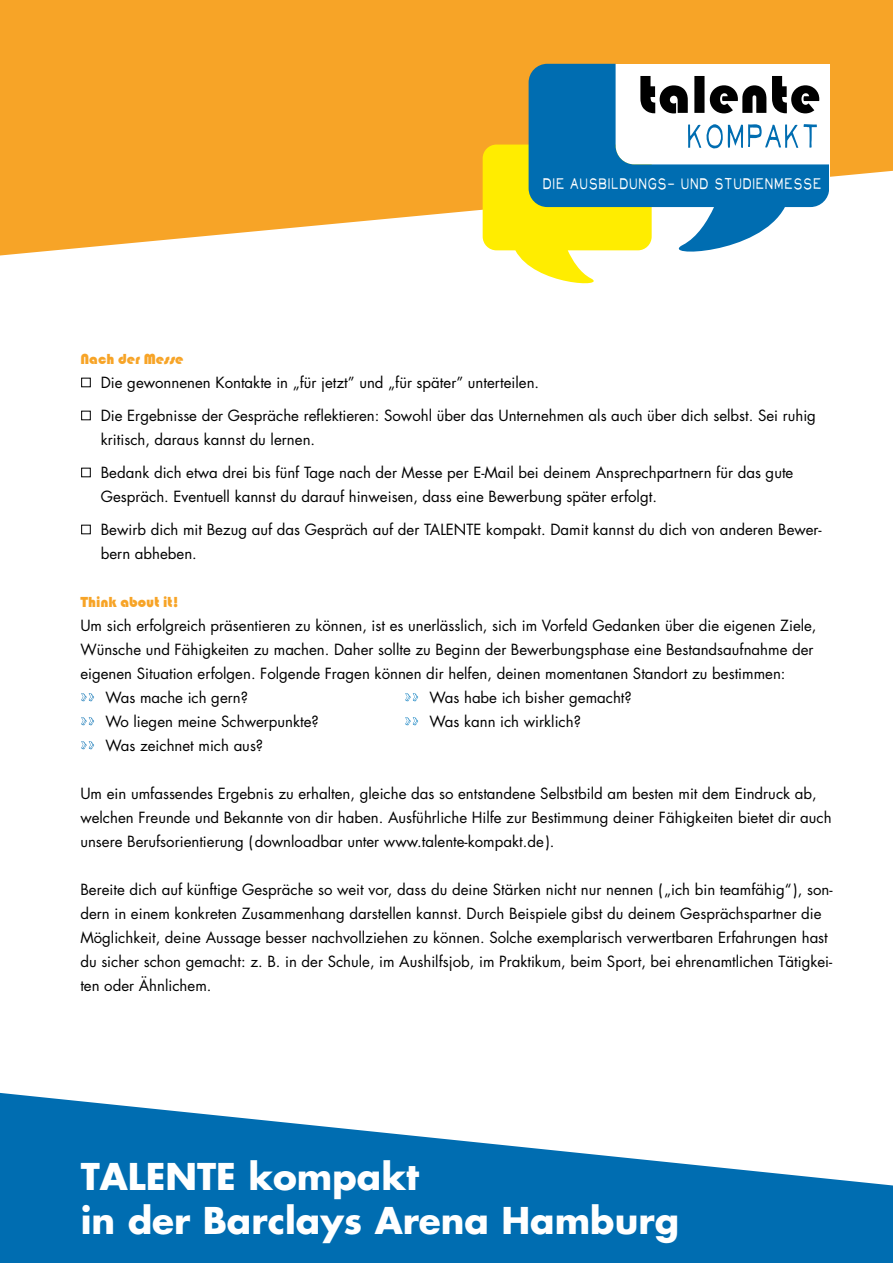
<style>
.page{position:relative;width:893px;height:1263px;background:#fff}
.page>*{position:absolute;margin:0;border:0;box-sizing:border-box;transform-origin:0 0}
.t1{font:700 35.85px/44px "Futura";color:#fff}
.t2{font:18.45px "Neo Retro Fill";color:#fff;scale:.7 1}
.t3{font:15px/24px "Futura";color:#000}
.t4{font:15px "Bauhaus 93";color:#f7a427}
.s1{font-family:"Neo Retro Draw";font-size:19.5px;color:#fff}
</style>
<div class="page">
<svg style="left:0;top:0;width:893px;height:255px;background:#f7ac3c"></svg>
<svg style="left:0;top:1093px;width:893px;height:170px;fill:#006db1"></svg>
<div style="left:81px;top:378px;width:10px;height:9px;border:1px solid #000"></div>
<div style="left:81px;top:411px;width:10px;height:9px;border:1px solid #000"></div>
<div style="left:81px;top:468px;width:10px;height:9px;border:1px solid #000"></div>
<div style="left:81px;top:525px;width:10px;height:9px;border:1px solid #000"></div>
<svg style="left:483px;top:145px;width:111px;height:139px"></svg>
<svg style="left:529px;top:64px;width:300px;height:194px"></svg>
<svg style="left:706px;top:124px;width:111px;height:24px"></svg>
<svg style="left:640px;top:76px;width:179px;height:37px"></svg>
<p class="t2" style="left:543px;top:174px;width:400px">DIE AUSBILDUNGS- UND STUDIENMESSE</p>
<p class="t4" style="left:80px;top:350px;width:105px">Nach der Messe</p>
<p class="t3" style="left:101px;top:370px;width:440px">Die gewonnenen Kontakte in „für jetzt” und „für später” unterteilen.</p>
<p class="t3" style="left:101px;top:403px;width:717px">Die Ergebnisse der Gespräche reflektieren: Sowohl über das Unternehmen als auch über dich selbst. Sei ruhig kritisch, daraus kannst du lernen.</p>
<p class="t3" style="left:101px;top:460px;width:694px">Bedank dich etwa drei bis fünf Tage nach der Messe per E-Mail bei deinem Ansprechpartnern für das gute<br>Gespräch. Eventuell kannst du darauf hinweisen, dass eine Bewerbung später erfolgt.</p>
<p class="t3" style="left:101px;top:517px;width:339px">Bewirb dich mit Bezug auf das Gespräch auf der Talente</p>
<p class="t3" style="left:486px;top:517px;width:337px">kompakt. Damit kannst du dich von anderen Bewer-</p>
<p class="t3" style="left:101px;top:541px;width:98px">bern abheben.</p>
<p class="t4" style="left:80px;top:593px;width:100px">Think about it!</p>
<p class="t3" style="left:80px;top:613px;width:738px">Um sich erfolgreich präsentieren zu können, ist es unerlässlich, sich im Vorfeld Gedanken über die eigenen Ziele, Wünsche und Fähigkeiten zu machen. Daher sollte zu Beginn der Bewerbungsphase eine Bestandsaufnahme der eigenen Situation erfolgen. Folgende Fragen können dir helfen, deinen momentanen Standort zu bestimmen:<br><span class="s1">››</span> Was mache ich gern?</p>
<p class="t3" style="left:404px;top:685px;width:229px"><span class="s1">››</span> Was habe ich bisher gemacht?</p>
<p class="t3" style="left:80px;top:709px;width:240px"><span class="s1">››</span> Wo liegen meine Schwerpunkte?</p>
<p class="t3" style="left:404px;top:709px;width:178px"><span class="s1">››</span> Was kann ich wirklich?</p>
<p class="t3" style="left:80px;top:733px;width:184px"><span class="s1">››</span> Was zeichnet mich aus?</p>
<p class="t3" style="left:80px;top:781px;width:753px">Um ein umfassendes Ergebnis zu erhalten, gleiche das so entstandene Selbstbild am besten mit dem Eindruck ab, welchen Freunde und Bekannte von dir haben. Ausführliche Hilfe zur Bestimmung deiner Fähigkeiten bietet dir auch unsere Berufsorientierung (downloadbar unter www.talente-kompakt.de).</p>
<p class="t3" style="left:80px;top:877px;width:754px">Bereite dich auf künftige Gespräche so weit vor, dass du deine Stärken nicht nur nennen ( „ich bin teamfähig“ ), son&shy;dern in einem konkreten Zusammenhang darstellen kannst. Durch Beispiele gibst du deinem Gesprächspartner die Möglichkeit, deine Aussage besser nachvollziehen zu können. Solche exemplarisch verwertbaren Erfahrungen hast du sicher schon gemacht: z. B. in der Schule, im Aushilfsjob, im Praktikum, beim Sport, bei ehrenamtlichen Tätigkei&shy;ten oder Ähnlichem.</p>
<h1 class="t1" style="left:81px;top:1154px;width:600px">TALENTE kompakt<br>in der Barclays Arena Hamburg</h1>
</div>
